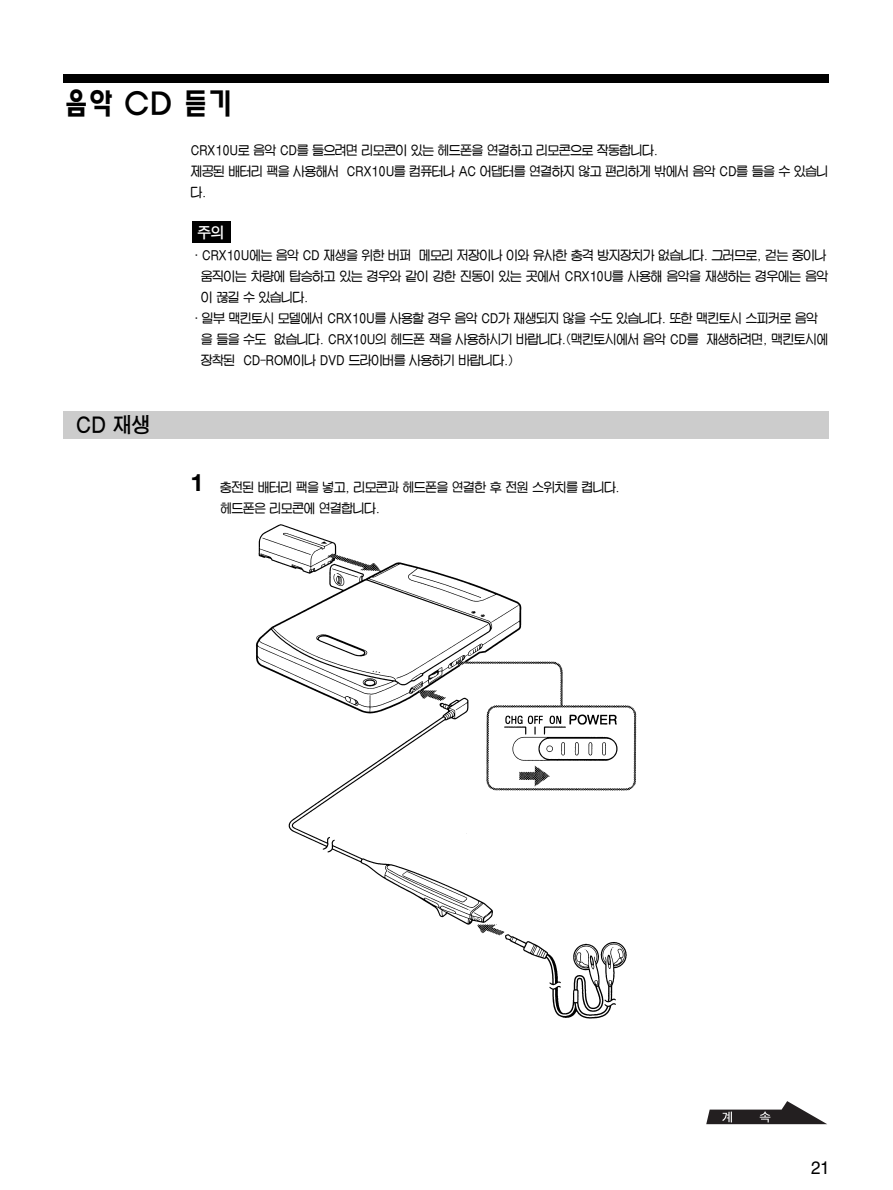
<style>
.page{position:relative;width:893px;height:1190px;background:#fff}
.page>*{position:absolute;margin:0;border:0;box-sizing:border-box;transform-origin:0 0}
.t1{font:28.5px "Yhead M";color:#000;scale:.95 1}
.t2{font:21px "SM Ago T";color:#000;scale:.95 1}
.t3{font:18px "Helvetica";color:#000;scale:.95 1}
.t4{font:15px "SM Ago T";color:#fff;scale:.95 1}
.t5{font:12.75px/21px "SM Ana D";letter-spacing:-.065em;color:#000;scale:.95 1}
.s1{font-family:"Helvetica Neue";font-weight:700;font-size:24px}
</style>
<div class="page">
<div style="left:63px;top:411px;width:765px;height:28px;background:#ccc"></div>
<div style="left:192px;top:221px;width:38px;height:22px;background:#000"></div>
<div style="left:63px;top:74px;width:765px;height:9px;background:#000"></div>
<img style="left:256px;top:524px;width:381px;height:495px">
<svg style="left:706px;top:1101px;width:121px;height:23px"></svg>
<h1 class="t1" style="left:63px;top:91px;width:181px">음악 CD 듣기</h1>
<p class="t5" style="left:190px;top:141px;width:673px">CRX10U로 음악 CD를 들으려면 리모콘이 있는 헤드폰을 연결하고 리모콘으로 작동합니다.<br>제공된 배터리 팩을 사용해서 CRX10U를 컴퓨터나 AC 어댑터를 연결하지 않고 편리하게 밖에서 음악 CD를 들을 수 있습니 다.</p>
<p class="t4" style="left:197px;top:225px;width:30px">주의</p>
<h2 class="t2" style="left:75px;top:415px;width:81px">CD 재생</h2>
<p class="t5" style="left:190px;top:246px;width:671px">·CRX10U에는 음악 CD 재생을 위한 버퍼 메모리 저장이나 이와 유사한 충격 방지장치가 없습니다. 그러므로, 걷는 중이나</p>
<p class="t5" style="left:201px;top:267px;width:662px">움직이는 차량에 탑승하고 있는 경우와 같이 강한 진동이 있는 곳에서 CRX10U를 사용해 음악을 재생하는 경우에는 음악</p>
<p class="t5" style="left:201px;top:288px;width:115px">이 끊길 수 있습니다.</p>
<p class="t5" style="left:190px;top:309px;width:662px">·일부 맥킨토시 모델에서 CRX10U를 사용할 경우 음악 CD가 재생되지 않을 수도 있습니다. 또한 맥킨토시 스피커로 음악</p>
<p class="t5" style="left:201px;top:330px;width:662px">을 들을 수도 없습니다. CRX10U의 헤드폰 잭을 사용하시기 바랍니다.(맥킨토시에서 음악 CD를 재생하려면, 맥킨토시에</p>
<p class="t5" style="left:201px;top:351px;width:331px">장착된 CD-ROM이나 DVD 드라이버를 사용하기 바랍니다.)</p>
<p class="t5" style="left:220px;top:477px;width:422px;text-indent:-30px"><span class="s1">1</span> 충전된 배터리 팩을 넣고, 리모콘과 헤드폰을 연결한 후 전원 스위치를 켭니다. 헤드폰은 리모콘에 연결합니다.</p>
<h3 class="t3" style="left:811px;top:1161px;width:21px">21</h3>
</div>
